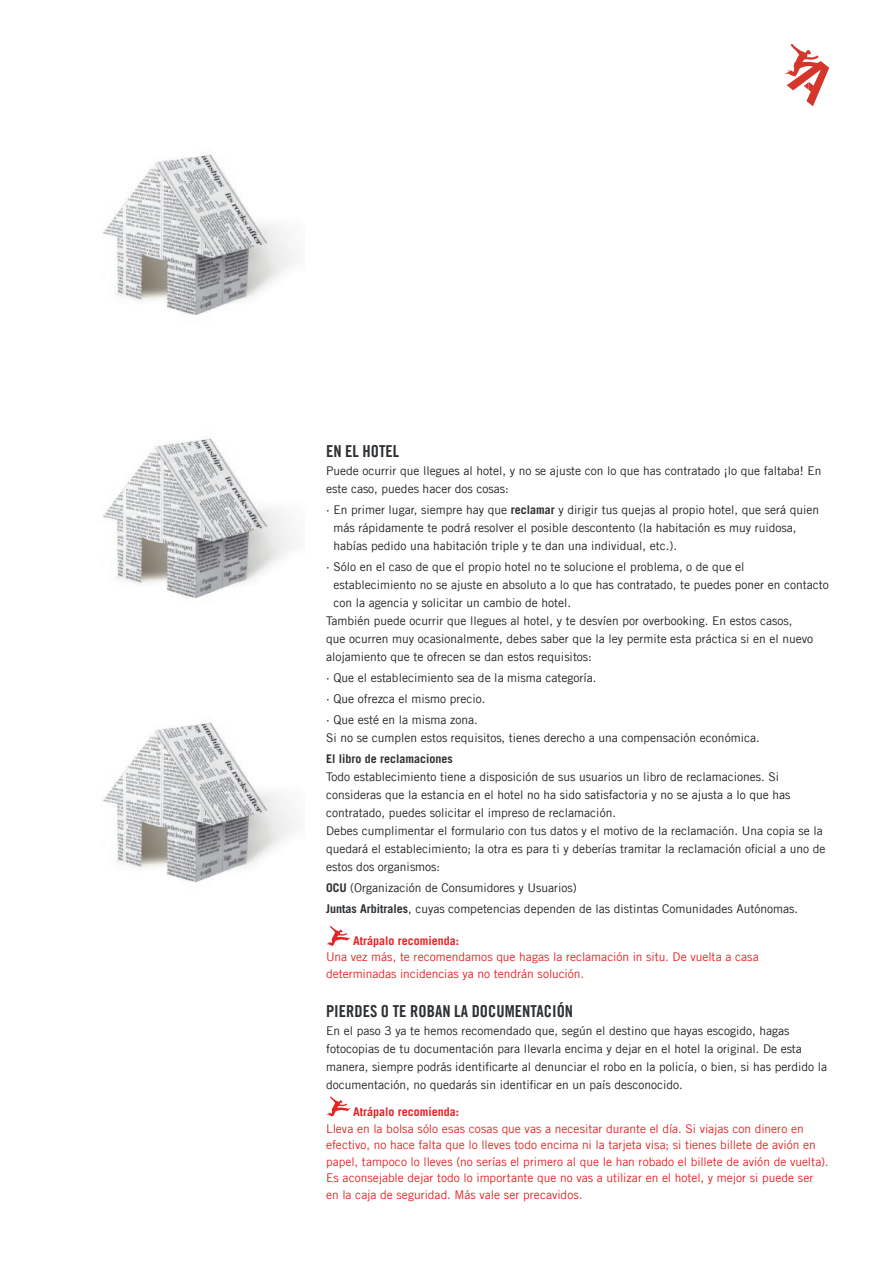
<style>
.page{position:relative;width:893px;height:1263px;background:#fff}
.page>*{position:absolute;margin:0;border:0;box-sizing:border-box;transform-origin:0 0}
.t1{font:16.5px "Trade Gothic LT Bold Cond Twenty";color:#2e3134}
.t2{font:12px/18px "Trade Gothic LT";color:#231f20}
.t3{font:12px/16.5px "Trade Gothic LT";color:#e52324}
.t4{font:700 12px "Trade Gothic LT";color:#e52324}
.t5{font:700 12px "Trade Gothic LT";color:#2e3134}
.s1{font-weight:700;color:#2e3134}
</style>
<div class="page">
<svg style="left:784px;top:44px;width:45px;height:62px"></svg>
<svg style="left:326px;top:926px;width:24px;height:20px"></svg>
<svg style="left:326px;top:1096px;width:24px;height:20px"></svg>
<img style="left:102px;top:154px;width:199px;height:161px">
<img style="left:102px;top:438px;width:199px;height:161px">
<img style="left:102px;top:722px;width:199px;height:161px">
<h1 class="t1" style="left:326px;top:441px;width:75px">EN EL HOTEL</h1>
<p class="t2" style="left:326px;top:462px;width:497px">Puede ocurrir que llegues al hotel, y no se ajuste con lo que has contratado ¡lo que faltaba! En este caso, puedes hacer dos cosas:</p>
<p class="t2" style="left:333px;top:501px;width:487px;text-indent:-8px">· En primer lugar, siempre hay que <span class="s1">reclamar</span> y dirigir tus quejas al propio hotel, que será quien más rápidamente te podrá resolver el posible descontento (la habitación es muy ruidosa, habías pedido una habitación triple y te dan una individual, etc.).</p>
<p class="t2" style="left:326px;top:558px;width:420px">· Sólo en el caso de que el propio hotel no te solucione el problema, o de que el</p>
<p class="t2" style="left:333px;top:576px;width:497px">establecimiento no se ajuste en absoluto a lo que has contratado, te puedes poner en contacto</p>
<p class="t2" style="left:333px;top:594px;width:239px">con la agencia y solicitar un cambio de hotel.</p>
<p class="t2" style="left:326px;top:612px;width:468px">También puede ocurrir que llegues al hotel, y te desvíen por overbooking. En estos casos,</p>
<p class="t2" style="left:326px;top:630px;width:489px">que ocurren muy ocasionalmente, debes saber que la ley permite esta práctica si en el nuevo</p>
<p class="t2" style="left:326px;top:648px;width:267px">alojamiento que te ofrecen se dan estos requisitos:</p>
<p class="t2" style="left:326px;top:667px;width:272px;line-height:21px">· Que el establecimiento sea de la misma categoría. · Que ofrezca el mismo precio.<br>· Que esté en la misma zona.</p>
<p class="t2" style="left:326px;top:729px;width:435px">Si no se cumplen estos requisitos, tienes derecho a una compensación económica.</p>
<p class="t5" style="left:326px;top:752px;width:128px">El libro de reclamaciones</p>
<p class="t2" style="left:326px;top:768px;width:501px">Todo establecimiento tiene a disposición de sus usuarios un libro de reclamaciones. Si consideras que la estancia en el hotel no ha sido satisfactoria y no se ajusta a lo que has contratado, puedes solicitar el impreso de reclamación.<br>Debes cumplimentar el formulario con tus datos y el motivo de la reclamación. Una copia se la quedará el establecimiento; la otra es para ti y deberías tramitar la reclamación oficial a uno de estos dos organismos:</p>
<p class="t2" style="left:326px;top:877px;width:473px;line-height:21px"><span class="s1">OCU</span> (Organización de Consumidores y Usuarios)<br><span class="s1">Juntas Arbitrales</span>, cuyas competencias dependen de las distintas Comunidades Autónomas.</p>
<p class="t4" style="left:353px;top:933px;width:108px">Atrápalo recomienda:</p>
<p class="t3" style="left:326px;top:949px;width:434px">Una vez más, te recomendamos que hagas la reclamación in situ. De vuelta a casa determinadas incidencias ya no tendrán solución.</p>
<h1 class="t1" style="left:326px;top:1001px;width:249px">PIERDES O TE ROBAN LA DOCUMENTACIÓN</h1>
<p class="t2" style="left:326px;top:1022px;width:502px">En el paso 3 ya te hemos recomendado que, según el destino que hayas escogido, hagas fotocopias de tu documentación para llevarla encima y dejar en el hotel la original. De esta manera, siempre podrás identificarte al denunciar el robo en la policía, o bien, si has perdido la documentación, no quedarás sin identificar en un país desconocido.</p>
<p class="t4" style="left:353px;top:1105px;width:108px">Atrápalo recomienda:</p>
<p class="t3" style="left:326px;top:1120px;width:504px">Lleva en la bolsa sólo esas cosas que vas a necesitar durante el día. Si viajas con dinero en efectivo, no hace falta que lo lleves todo encima ni la tarjeta visa; si tienes billete de avión en papel, tampoco lo lleves (no serías el primero al que le han robado el billete de avión de vuelta).<br>Es aconsejable dejar todo lo importante que no vas a utilizar en el hotel, y mejor si puede ser en la caja de seguridad. Más vale ser precavidos.</p>
</div>
